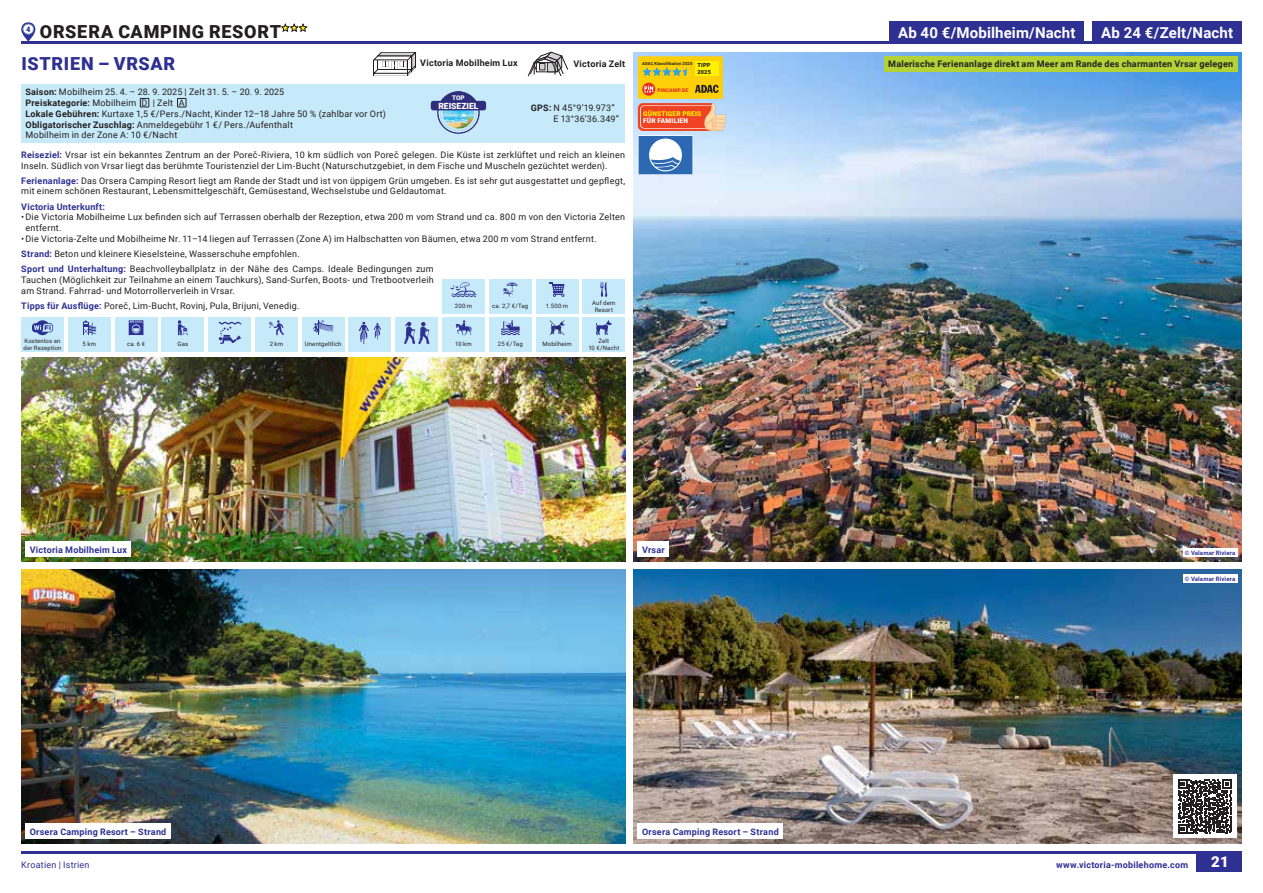
<style>
.page{position:relative;width:1263px;height:893px;background:#fff}
.page>*{position:absolute;margin:0;border:0;box-sizing:border-box;transform-origin:0 0}
.t1{font:900 18px "Roboto";letter-spacing:.04em;color:#231f20}
.t2{font:900 18px "Roboto";letter-spacing:.035em;color:#2e3092}
.t3{font:700 15px "Roboto";letter-spacing:.01em;color:#fff}
.t4{font:900 15px "Roboto";color:#fff}
.t5{font:9px/10.8px "Roboto";letter-spacing:.025em;color:#231f20}
.t6{font:700 9px "Roboto";letter-spacing:.025em;color:#2e3092}
.t7{font:700 9px "Roboto";letter-spacing:.025em;color:#231f20}
.t8{font:9px "Roboto";letter-spacing:.025em;color:#2e3092}
.t9{font:900 8.55px "Roboto";color:#fff}
.t10{font:900 7.5px "Roboto";color:#2e3092}
.t11{font:900 6.6px "Roboto";letter-spacing:.03em;color:#fff200}
.t12{font:900 6.6px "Roboto";letter-spacing:.03em;color:#fff}
.t13{font:900 6.45px "Roboto";color:#fff}
.t14{font:6px/7.2px "Roboto";letter-spacing:.025em;color:#231f20;text-align:center}
.t15{font:700 6px "Roboto";letter-spacing:.025em;color:#2e3092}
.t16{font:900 5.55px "Roboto";color:#231f20}
.t17{font:900 4.95px "Roboto";letter-spacing:.03em;color:#e42c25}
.t18{font:700 4.2px "Roboto";letter-spacing:.025em;color:#231f20}
.s1{font-weight:900;font-size:5.55px}
.s2{font-weight:700}
.s3{font-weight:700;color:#2e3092}
</style>
<div class="page">
<hr style="left:21px;top:852px;width:1221px;height:2px;background:#2e3092">
<div style="left:1197px;top:852px;width:45px;height:20px;background:#2e3092"></div>
<hr style="left:21px;top:41px;width:1221px;height:3px;background:#2e3092">
<svg style="left:281px;top:23px;width:26px;height:9px"></svg>
<svg style="left:21px;top:22px;width:14px;height:19px"></svg>
<div style="left:23px;top:24px;width:11px;height:10px;background:#fff;border-radius:50%"></div>
<div style="left:23px;top:24px;width:11px;height:11px;border:1px solid #587abc;border-radius:50%"></div>
<div style="left:1093px;top:21px;width:149px;height:23px;background:#2e3092"></div>
<svg style="left:528px;top:52px;width:40px;height:24px"></svg>
<div style="left:21px;top:84px;width:604px;height:59px;background:#c7eafb"></div>
<svg style="left:431px;top:91px;width:55px;height:43px"></svg>
<img style="left:634px;top:52px;width:608px;height:509px">
<img style="left:21px;top:570px;width:604px;height:273px">
<img style="left:634px;top:570px;width:608px;height:273px">
<div style="left:638px;top:542px;width:31px;height:15px;background:#fff"></div>
<div style="left:638px;top:824px;width:145px;height:15px;background:#fff"></div>
<div style="left:26px;top:824px;width:145px;height:15px;background:#fff"></div>
<div style="left:1183px;top:548px;width:54px;height:9px;background:#fff"></div>
<div style="left:1183px;top:574px;width:54px;height:9px;background:#fff"></div>
<div style="left:1173px;top:775px;width:64px;height:63px;background:#fff"></div>
<svg style="left:1178px;top:780px;width:53px;height:53px"></svg>
<div style="left:638px;top:56px;width:85px;height:43px;background:#fccf08"></div>
<div style="left:695px;top:61px;width:24px;height:15px;background:#fff200"></div>
<svg style="left:642px;top:67px;width:49px;height:9px"></svg>
<svg style="left:695px;top:85px;width:23px;height:8px"></svg>
<svg style="left:642px;top:83px;width:13px;height:13px"></svg>
<svg style="left:644px;top:85px;width:9px;height:8px"></svg>
<div style="left:889px;top:21px;width:195px;height:23px;background:#2e3092"></div>
<svg style="left:373px;top:52px;width:43px;height:24px"></svg>
<div style="left:884px;top:56px;width:353px;height:16px;background:#b3d235"></div>
<svg style="left:177px;top:98px;width:10px;height:10px"></svg>
<svg style="left:140px;top:98px;width:10px;height:10px"></svg>
<div style="left:536px;top:279px;width:42px;height:34px;background:#c7eafb"></div>
<svg style="left:550px;top:282px;width:14px;height:15px"></svg>
<div style="left:583px;top:279px;width:42px;height:34px;background:#c7eafb"></div>
<svg style="left:600px;top:282px;width:8px;height:15px"></svg>
<div style="left:489px;top:279px;width:42px;height:34px;background:#c7eafb"></div>
<svg style="left:503px;top:282px;width:15px;height:15px"></svg>
<div style="left:442px;top:279px;width:43px;height:34px;background:#c7eafb"></div>
<svg style="left:450px;top:282px;width:26px;height:15px"></svg>
<div style="left:115px;top:317px;width:42px;height:34px;background:#c7eafb"></div>
<svg style="left:129px;top:320px;width:14px;height:15px"></svg>
<div style="left:21px;top:317px;width:43px;height:34px;background:#c7eafb"></div>
<svg style="left:32px;top:320px;width:21px;height:15px"></svg>
<div style="left:442px;top:317px;width:43px;height:34px;background:#c7eafb"></div>
<svg style="left:455px;top:320px;width:17px;height:15px"></svg>
<div style="left:68px;top:317px;width:43px;height:34px;background:#c7eafb"></div>
<svg style="left:82px;top:320px;width:14px;height:15px"></svg>
<div style="left:162px;top:317px;width:42px;height:34px;background:#c7eafb"></div>
<svg style="left:178px;top:320px;width:10px;height:15px"></svg>
<div style="left:255px;top:317px;width:43px;height:34px;background:#c7eafb"></div>
<svg style="left:269px;top:320px;width:15px;height:15px"></svg>
<div style="left:536px;top:317px;width:42px;height:34px;background:#c7eafb"></div>
<svg style="left:550px;top:320px;width:14px;height:15px"></svg>
<div style="left:208px;top:317px;width:43px;height:34px;background:#c7eafb"></div>
<svg style="left:219px;top:322px;width:22px;height:22px"></svg>
<div style="left:349px;top:317px;width:42px;height:34px;background:#c7eafb"></div>
<svg style="left:359px;top:322px;width:22px;height:22px"></svg>
<div style="left:395px;top:317px;width:43px;height:34px;background:#c7eafb"></div>
<svg style="left:404px;top:322px;width:25px;height:22px"></svg>
<div style="left:583px;top:317px;width:42px;height:34px;background:#c7eafb"></div>
<svg style="left:596px;top:320px;width:16px;height:15px"></svg>
<div style="left:489px;top:317px;width:42px;height:34px;background:#c7eafb"></div>
<svg style="left:501px;top:320px;width:19px;height:15px"></svg>
<div style="left:302px;top:317px;width:42px;height:34px;background:#c7eafb"></div>
<svg style="left:313px;top:320px;width:20px;height:15px"></svg>
<svg style="left:638px;top:103px;width:88px;height:72px"></svg>
<img style="left:21px;top:358px;width:604px;height:203px">
<div style="left:26px;top:542px;width:105px;height:15px;background:#fff"></div>
<h1 class="t1" style="left:40px;top:19px;width:243px">ORSERA CAMPING RESORT</h1>
<p class="t10" style="left:26px;top:24px;width:6px">4</p>
<h2 class="t3" style="left:1101px;top:22px;width:133px">Ab 24 €/Zelt/Nacht</h2>
<h1 class="t2" style="left:22px;top:51px;width:155px">ISTRIEN – VRSAR</h1>
<p class="t7" style="left:573px;top:58px;width:53px">Victoria Zelt</p>
<p class="t9" style="left:438px;top:100px;width:42px">REISEZIEL</p>
<h2 class="t3" style="left:898px;top:22px;width:179px">Ab 40 €/Mobilheim/Nacht</h2>
<p class="t7" style="left:420px;top:57px;width:99px">Victoria Mobilheim Lux</p>
<p class="t7" style="left:888px;top:58px;width:346px">Malerische Ferienanlage direkt am Meer am Rande des charmanten Vrsar gelegen</p>
<p class="t18" style="left:642px;top:61px;width:70px">ADAC Klassifikation 2025 <span class="s1">TIPP</span></p>
<p class="t16" style="left:697px;top:68px;width:15px">2025</p>
<p class="t17" style="left:658px;top:86px;width:32px">PINCAMP.DE</p>
<p class="t5" style="left:26px;top:86px;width:260px"><span class="s2">Saison:</span> Mobilheim 25. 4. – 28. 9. 2025 | Zelt 31. 5. – 20. 9. 2025<br><span class="s2">Preiskategorie:</span> Mobilheim</p>
<p class="t13" style="left:452px;top:93px;width:14px">TOP</p>
<p class="t5" style="left:26px;top:97px;width:362px;text-indent:127px">| Zelt<br><span class="s2">Lokale Gebühren:</span> Kurtaxe 1,5 €/Pers./Nacht, Kinder 12–18 Jahre 50 % (zahlbar vor Ort)<br><span class="s2">Obligatorischer Zuschlag:</span> Anmeldegebühr 1 €/ Pers./Aufenthalt<br>Mobilheim in der Zone A: 10 €/Nacht</p>
<p class="t5" style="left:142px;top:97px;width:7px">D</p>
<p class="t5" style="left:179px;top:97px;width:7px">A</p>
<p class="t5" style="left:553px;top:102px;width:67px;text-indent:-22px"><span class="s2">GPS:</span> N 45°9’19.973”<br>E 13°36’36.349”</p>
<p class="t5" style="left:21px;top:149px;width:605px"><span class="s3">Reiseziel:</span> Vrsar ist ein bekanntes Zentrum an der Poreč-Riviera, 10 km südlich von Poreč gelegen. Die Küste ist zerklüftet und reich an kleinen<br>Inseln. Südlich von Vrsar liegt das berühmte Touristenziel der Lim-Bucht (Naturschutzgebiet, in dem Fische und Muscheln gezüchtet werden).</p>
<p class="t5" style="left:21px;top:175px;width:605px"><span class="s3">Ferienanlage:</span> Das Orsera Camping Resort liegt am Rande der Stadt und ist von üppigem Grün umgeben. Es ist sehr gut ausgestattet und gepflegt, mit einem schönen Restaurant, Lebensmittelgeschäft, Gemüsestand, Wechselstube und Geldautomat.</p>
<p class="t6" style="left:21px;top:200px;width:85px">Victoria Unterkunft:</p>
<p class="t5" style="left:26px;top:211px;width:601px;text-indent:-4px">•Die Victoria Mobilheime Lux befinden sich auf Terrassen oberhalb der Rezeption, etwa 200 m vom Strand und ca. 800 m von den Victoria Zelten entfernt.</p>
<p class="t5" style="left:21px;top:231px;width:577px;line-height:15px">•Die Victoria-Zelte und Mobilheime Nr. 11–14 liegen auf Terrassen (Zone A) im Halbschatten von Bäumen, etwa 200 m vom Strand entfernt.<br><span class="s3">Strand:</span> Beton und kleinere Kieselsteine, Wasserschuhe empfohlen.<br><span class="s3">Sport und Unterhaltung:</span> Beachvolleyballplatz in der Nähe des Camps. Ideale Bedingungen zum</p>
<p class="t5" style="left:21px;top:274px;width:414px">Tauchen (Möglichkeit zur Teilnahme an einem Tauchkurs), Sand-Surfen, Boots- und Tretbootverleih am Strand. Fahrrad- und Motorrollerverleih in Vrsar.</p>
<p class="t5" style="left:21px;top:300px;width:280px"><span class="s3">Tipps für Ausflüge:</span> Poreč, Lim-Bucht, Rovinj, Pula, Brijuni, Venedig.</p>
<p class="t11" style="left:643px;top:109px;width:60px">GÜNSTIGER PREIS</p>
<p class="t12" style="left:643px;top:116px;width:46px">FÜR FAMILIEN</p>
<p class="t14" style="left:546px;top:302px;width:24px">1.500 m</p>
<p class="t14" style="left:592px;top:299px;width:25px">Auf dem<br>Resort</p>
<p class="t14" style="left:455px;top:302px;width:19px">200 m</p>
<p class="t14" style="left:492px;top:302px;width:38px">ca. 2,7 €/Tag</p>
<p class="t14" style="left:23px;top:337px;width:40px;text-align:left">Kostenlos an der Rezeption</p>
<p class="t14" style="left:83px;top:340px;width:15px">5 km</p>
<p class="t14" style="left:177px;top:340px;width:12px">Gas</p>
<p class="t14" style="left:270px;top:340px;width:15px">2 km</p>
<p class="t14" style="left:455px;top:340px;width:18px">10 km</p>
<p class="t14" style="left:542px;top:340px;width:31px">Mobilheim</p>
<p class="t14" style="left:588px;top:337px;width:33px">Zelt<br>10 €/Nacht</p>
<p class="t14" style="left:305px;top:340px;width:38px">Unentgeltlich</p>
<p class="t14" style="left:498px;top:340px;width:26px">25 €/Tag</p>
<p class="t14" style="left:127px;top:340px;width:20px">ca. 6 €</p>
<p class="t6" style="left:30px;top:543px;width:99px">Victoria Mobilheim Lux</p>
<p class="t6" style="left:642px;top:543px;width:24px">Vrsar</p>
<p class="t6" style="left:30px;top:825px;width:138px">Orsera Camping Resort – Strand</p>
<p class="t6" style="left:642px;top:825px;width:138px">Orsera Camping Resort – Strand</p>
<p class="t8" style="left:21px;top:858px;width:70px">Kroatien | Istrien</p>
<p class="t15" style="left:1185px;top:549px;width:52px">© Valamar Riviera</p>
<p class="t15" style="left:1185px;top:574px;width:52px">© Valamar Riviera</p>
<p class="t6" style="left:1056px;top:858px;width:133px">www.victoria-mobilehome.com</p>
<h2 class="t4" style="left:1211px;top:852px;width:19px">21</h2>
</div>
